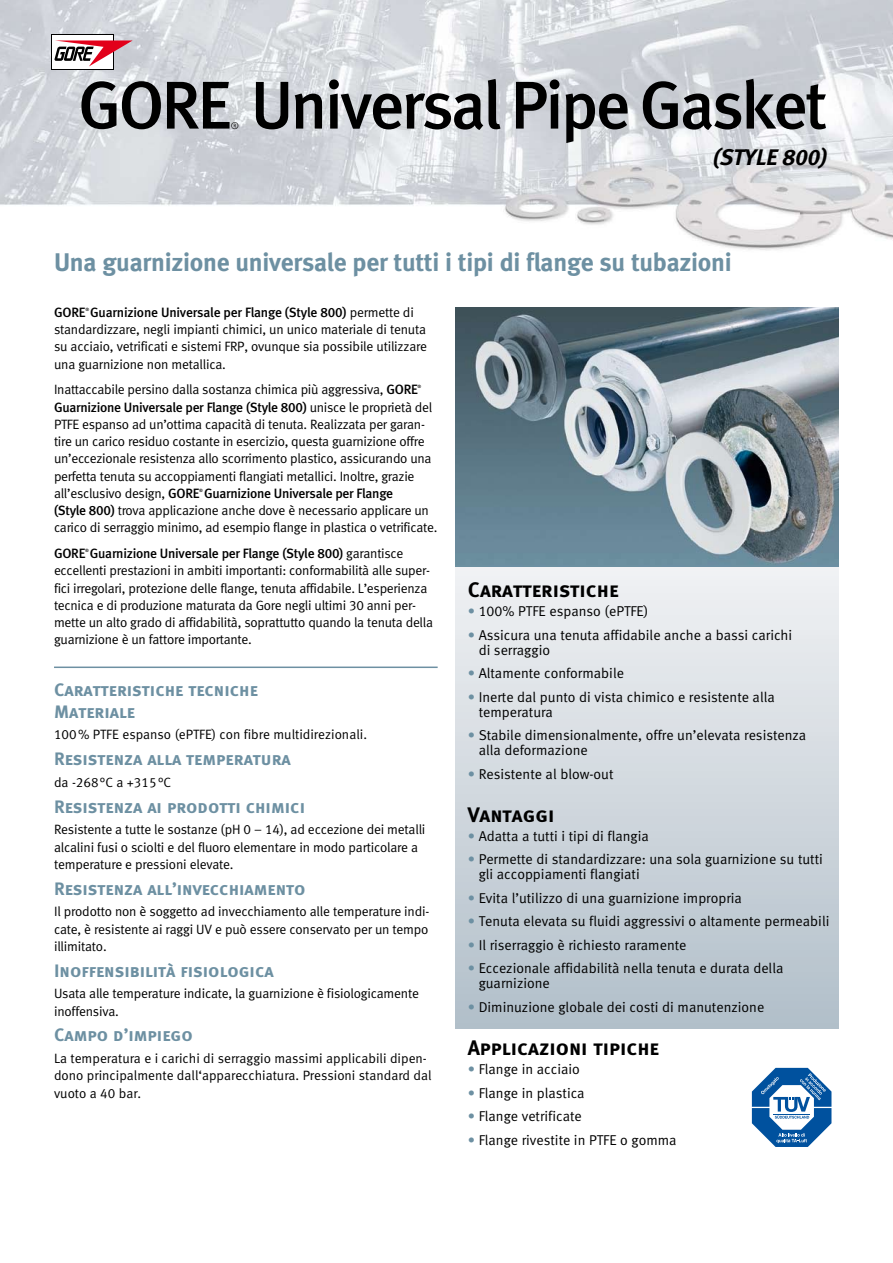
<style>
.page{position:relative;width:893px;height:1263px;background:#fff}
.page>*{position:absolute;margin:0;border:0;box-sizing:border-box;transform-origin:0 0}
.t1{font:500 67.5px "Meta Pro";letter-spacing:-.05em;color:#000}
.t2{font:25.5px "Meta Bold LF";letter-spacing:-.01em;color:#6d90a2}
.t3{font:italic 22.5px "Meta Bold LF";color:#000}
.t4{font:21px "Meta Bold LF Caps";color:#000}
.t5{font:18px/21.8px "Meta Bold LF Caps";color:#6d90a2}
.t6{font:14.25px/15px "Meta Normal LF";color:#000}
.t7{font:13.5px/17.2px "Meta Normal LF";letter-spacing:-.02em;color:#000}
.t8{font:13.5px "Meta Medium LF";letter-spacing:-.02em;color:#000}
.t9{font:13.5px/17.2px "Meta Normal LF";color:#000}
.t10{font:9.45px "Meta Pro";color:#000}
.t11{font:4.5px "Meta Medium LF";color:#000}
.s1{font-family:"Meta Normal LF"}
.s2{font-family:"Meta Medium LF"}
.s3{color:#6d90a2}
</style>
<div class="page">
<img style="left:0;top:0;width:893px;height:251px">
<div style="left:51px;top:34px;width:63px;height:36px;background:#fff"></div>
<svg style="left:54px;top:40px;width:79px;height:26px"></svg>
<div style="left:455px;top:561px;width:384px;height:467px;background:linear-gradient(to bottom,#f1f2f4,#b1bfc9)"></div>
<img style="left:455px;top:307px;width:384px;height:260px">
<hr style="left:54px;top:667px;width:384px;height:1px;background:#6d90a2">
<svg style="left:752px;top:1068px;width:79px;height:79px"></svg>
<h1 class="t1" style="left:78px;top:63px;width:751px">GORE Universal Pipe Gasket</h1>
<p class="t10" style="left:231px;top:120px;width:10px">®</p>
<h3 class="t3" style="left:712px;top:144px;width:117px">(STYLE 800)</h3>
<h2 class="t2" style="left:54px;top:247px;width:679px">Una guarnizione universale per tutti i tipi di flange su tubazioni</h2>
<p class="t8" style="left:54px;top:304px;width:361px">GORE Guarnizione Universale per Flange (Style 800) <span class="s1">permette di</span></p>
<p class="t11" style="left:85px;top:306px;width:5px">®</p>
<p class="t7" style="left:54px;top:321px;width:375px;text-align:justify">standardizzare, negli impianti chimici, un unico materiale di tenuta su acciaio, vetrificati e sistemi FRP, ovunque sia possibile utilizzare una guarnizione non metallica.</p>
<p class="t7" style="left:54px;top:381px;width:365px">Inattaccabile persino dalla sostanza chimica più aggressiva, <span class="s2">GORE</span></p>
<p class="t11" style="left:418px;top:384px;width:5px">®</p>
<p class="t8" style="left:54px;top:399px;width:380px">Guarnizione Universale per Flange (Style 800) <span class="s1">unisce le proprietà del</span></p>
<p class="t7" style="left:54px;top:415px;width:379px">PTFE espanso ad un’ottima capacità di tenuta. Realizzata per garan&shy;tire un carico residuo costante in esercizio, questa guarnizione offre un’eccezionale resistenza allo scorrimento plastico, assicurando una perfetta tenuta su accoppiamenti flangiati metallici. Inoltre, grazie</p>
<p class="t8" style="left:54px;top:485px;width:341px"><span class="s1">all’esclusivo design,</span> GORE Guarnizione Universale per Flange</p>
<p class="t11" style="left:199px;top:487px;width:5px">®</p>
<p class="t7" style="left:54px;top:502px;width:385px"><span class="s2">(Style 800)</span> trova applicazione anche dove è necessario applicare un carico di serraggio minimo, ad esempio flange in plastica o vetrificate.</p>
<p class="t8" style="left:54px;top:546px;width:351px">GORE Guarnizione Universale per Flange (Style 800) <span class="s1">garantisce</span></p>
<p class="t11" style="left:85px;top:548px;width:5px">®</p>
<p class="t7" style="left:54px;top:562px;width:381px">eccellenti prestazioni in ambiti importanti: conformabilità alle super&shy;fici irregolari, protezione delle flange, tenuta affidabile. L’esperienza tecnica e di produzione maturata da Gore negli ultimi 30 anni per&shy;mette un alto grado di affidabilità, soprattutto quando la tenuta della guarnizione è un fattore importante.</p>
<h3 class="t5" style="left:54px;top:679px;width:205px">Caratteristiche tecniche<br>Materiale</h3>
<p class="t9" style="left:54px;top:726px;width:315px">100% PTFE espanso (ePTFE) con fibre multidirezionali.</p>
<h3 class="t5" style="left:54px;top:748px;width:238px">Resistenza alla temperatura</h3>
<p class="t7" style="left:54px;top:773px;width:119px">da -268°C a +315°C</p>
<h3 class="t5" style="left:54px;top:795px;width:253px">Resistenza ai prodotti chimici</h3>
<p class="t7" style="left:54px;top:821px;width:373px">Resistente a tutte le sostanze (pH 0 – 14), ad eccezione dei metalli alcalini fusi o sciolti e del fluoro elementare in modo particolare a temperature e pressioni elevate.</p>
<h3 class="t5" style="left:54px;top:877px;width:253px">Resistenza all’invecchiamento</h3>
<p class="t7" style="left:54px;top:903px;width:377px;text-align:justify">Il prodotto non è soggetto ad invecchiamento alle temperature indi&shy;cate, è resistente ai raggi UV e può essere conservato per un tempo illimitato.</p>
<h3 class="t5" style="left:54px;top:959px;width:221px">Inoffensibilità fisiologica</h3>
<p class="t7" style="left:54px;top:985px;width:366px">Usata alle temperature indicate, la guarnizione è fisiologicamente inoffensiva.</p>
<h3 class="t5" style="left:54px;top:1024px;width:140px">Campo d’impiego</h3>
<p class="t9" style="left:54px;top:1050px;width:379px">La temperatura e i carichi di serraggio massimi applicabili dipen&shy;dono principalmente dall‘apparecchiatura. Pressioni standard dal vuoto a 40 bar.</p>
<h3 class="t4" style="left:468px;top:577px;width:152px">Caratteristiche</h3>
<p class="t6" style="left:468px;top:603px;width:182px"><span class="s3">•</span> 100% PTFE espanso (ePTFE)</p>
<p class="t6" style="left:479px;top:627px;width:315px;text-indent:-11px"><span class="s3">•</span> Assicura una tenuta affidabile anche a bassi carichi di serraggio</p>
<p class="t6" style="left:468px;top:665px;width:158px"><span class="s3">•</span> Altamente conformabile</p>
<p class="t6" style="left:479px;top:689px;width:298px;text-indent:-11px"><span class="s3">•</span> Inerte dal punto di vista chimico e resistente alla temperatura</p>
<p class="t6" style="left:479px;top:727px;width:329px;text-indent:-11px"><span class="s3">•</span> Stabile dimensionalmente, offre un’elevata resistenza alla deformazione</p>
<p class="t6" style="left:468px;top:766px;width:147px"><span class="s3">•</span> Resistente al blow-out</p>
<h3 class="t4" style="left:468px;top:802px;width:88px">Vantaggi</h3>
<p class="t6" style="left:468px;top:828px;width:183px"><span class="s3">•</span> Adatta a tutti i tipi di flangia</p>
<p class="t6" style="left:479px;top:852px;width:346px;text-indent:-11px"><span class="s3">•</span> Permette di standardizzare: una sola guarnizione su tutti gli accoppiamenti flangiati</p>
<p class="t6" style="left:468px;top:890px;width:276px"><span class="s3">•</span> Evita l’utilizzo di una guarnizione impropria</p>
<p class="t6" style="left:468px;top:914px;width:363px"><span class="s3">•</span> Tenuta elevata su fluidi aggressivi o altamente permeabili</p>
<p class="t6" style="left:468px;top:937px;width:220px"><span class="s3">•</span> Il riserraggio è richiesto raramente</p>
<p class="t6" style="left:479px;top:961px;width:306px;text-indent:-11px"><span class="s3">•</span> Eccezionale affidabilità nella tenuta e durata della guarnizione</p>
<p class="t6" style="left:468px;top:999px;width:298px"><span class="s3">•</span> Diminuzione globale dei costi di manutenzione</p>
<h3 class="t4" style="left:468px;top:1035px;width:193px">Applicazioni tipiche</h3>
<p class="t6" style="left:468px;top:1062px;width:114px"><span class="s3">•</span> Flange in acciaio</p>
<p class="t6" style="left:468px;top:1085px;width:118px"><span class="s3">•</span> Flange in plastica</p>
<p class="t6" style="left:468px;top:1109px;width:116px"><span class="s3">•</span> Flange vetrificate</p>
<p class="t6" style="left:468px;top:1132px;width:210px"><span class="s3">•</span> Flange rivestite in PTFE o gomma</p>
</div>
